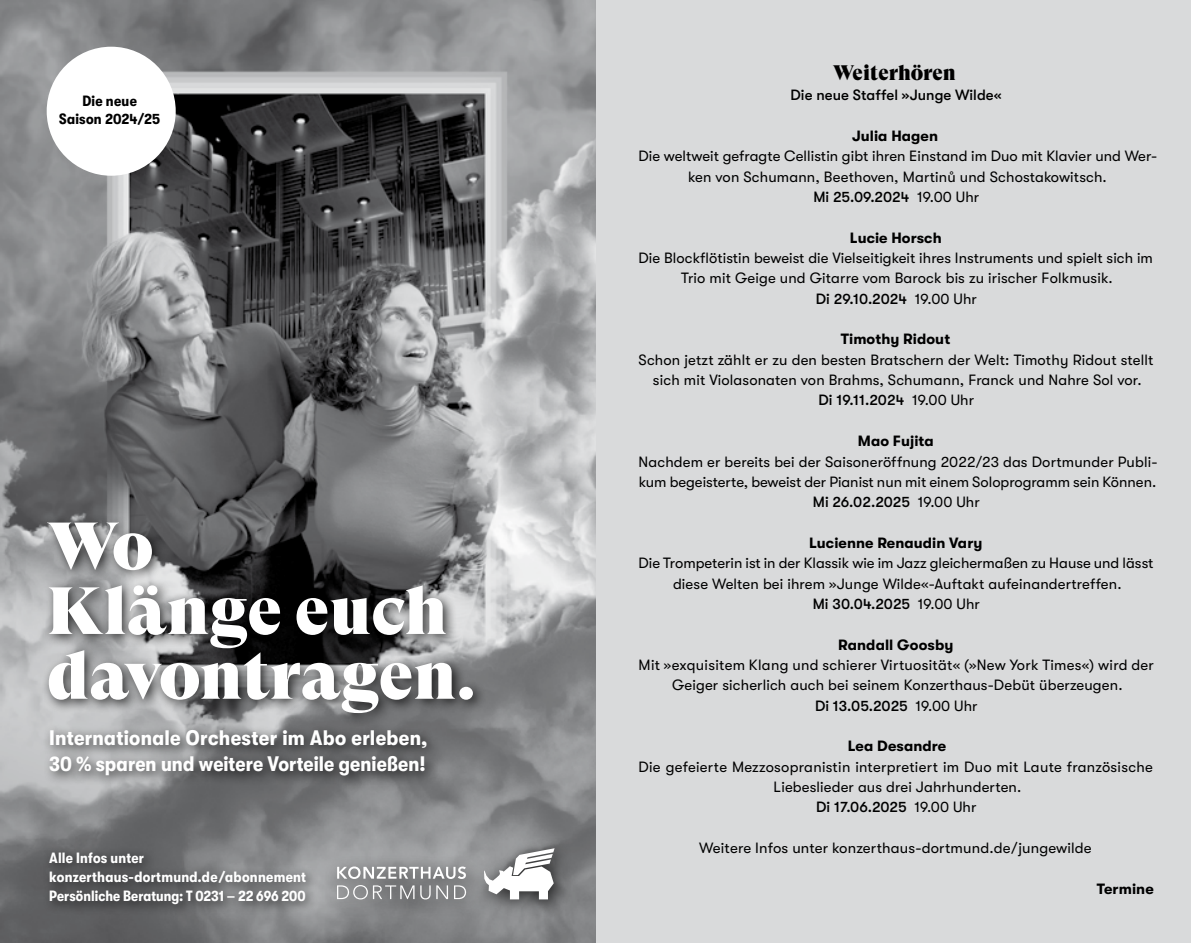
<style>
.page{position:relative;width:1191px;height:943px;background:#fff}
.page>*{position:absolute;margin:0;border:0;box-sizing:border-box;transform-origin:0 0}
.t1{font:73.5px/63px "GT Super Display Super";letter-spacing:.01em;color:#fff}
.t2{font:66.5px/64.8px "GT Super Display Super";color:#fff;scale:1.05 1}
.t3{font:700 condensed 21px/26.2px "GT Walsheim";letter-spacing:.01em;color:#fff;scale:1.04 1}
.t4{font:21px "GT Super Display Super";color:#000}
.t5{font:14.88px/20.3px "GT Walsheim";letter-spacing:.01em;color:#000;text-align:center}
.t6{font:700 14.88px "GT Walsheim";letter-spacing:.005em;color:#000}
.t7{font:700 condensed 14.88px/19.2px "GT Walsheim";letter-spacing:.015em;color:#fff}
.t8{font:500 14.88px "GT Walsheim";color:#fff}
.t9{font:500 14.88px "GT Walsheim";letter-spacing:.005em;color:#000}
.t10{font:700 condensed 14.88px/18.4px "GT Walsheim";letter-spacing:.015em;color:#000;text-align:center}
.s1{font-weight:500}
</style>
<div class="page">
<div style="left:595px;top:0;width:596px;height:943px;background:#d9dadb"></div>
<img style="left:0;top:0;width:595px;height:943px">
<div style="left:41px;top:515px;width:446px;height:212px;background:#000;opacity:.75"></div>
<div style="left:43px;top:845px;width:276px;height:73px;background:#000;opacity:.75"></div>
<div style="left:43px;top:722px;width:397px;height:67px;background:#000;opacity:.75"></div>
<div style="left:324px;top:836px;width:249px;height:83px;background:#000;opacity:.75"></div>
<svg style="left:337px;top:843px;width:224px;height:66px"></svg>
<div style="left:47px;top:47px;width:129px;height:129px;background:#fff;border-radius:50%"></div>
<p class="t10" style="left:59px;top:92px;width:102px">Die neue<br>Saison 2024/25</p>
<h2 class="t2" style="left:47px;top:514px;width:410px">Wo<br>Klänge euch davontragen.</h2>
<h1 class="t1" style="left:39px;top:616px;width:297px">Freunde werden</h1>
<p class="t8" style="left:43px;top:762px;width:274px">Gemeinsam mit über 400 Freundeskreis-</p>
<h3 class="t3" style="left:49px;top:724px;width:365px">Internationale Orchester im Abo erleben,<br>30 % sparen und weitere Vorteile genießen!</h3>
<p class="t7" style="left:49px;top:848px;width:258px">Alle Infos unter konzerthaus-dortmund.de/abonnement<br>Persönliche Beratung: T 0231 – 22 696 200</p>
<h3 class="t4" style="left:832px;top:61px;width:125px">Weiterhören</h3>
<p class="t9" style="left:790px;top:87px;width:212px">Die neue Staffel »Junge Wilde«</p>
<p class="t6" style="left:852px;top:127px;width:87px">Julia Hagen</p>
<p class="t5" style="left:638px;top:146px;width:520px">Die weltweit gefragte Cellistin gibt ihren Einstand im Duo mit Klavier und Wer&shy;ken von Schumann, Beethoven, Martinů und Schostakowitsch.<br><span class="s1">Mi 25.09.2024</span> 19.00 Uhr</p>
<p class="t6" style="left:850px;top:229px;width:93px">Lucie Horsch</p>
<p class="t5" style="left:638px;top:248px;width:516px">Die Blockflötistin beweist die Vielseitigkeit ihres Instruments und spielt sich im<br>Trio mit Geige und Gitarre vom Barock bis zu irischer Folkmusik.<br><span class="s1">Di 29.10.2024</span> 19.00 Uhr</p>
<p class="t6" style="left:841px;top:331px;width:111px">Timothy Ridout</p>
<p class="t5" style="left:638px;top:349px;width:516px">Schon jetzt zählt er zu den besten Bratschern der Welt: Timothy Ridout stellt sich mit Violasonaten von Brahms, Schumann, Franck und Nahre Sol vor.<br><span class="s1">Di 19.11.2024</span> 19.00 Uhr</p>
<p class="t6" style="left:858px;top:432px;width:77px">Mao Fujita</p>
<p class="t5" style="left:638px;top:451px;width:520px">Nachdem er bereits bei der Saisoneröffnung 2022/23 das Dortmunder Publi&shy;kum begeisterte, beweist der Pianist nun mit einem Soloprogramm sein Können.<br><span class="s1">Mi 26.02.2025</span> 19.00 Uhr</p>
<p class="t6" style="left:809px;top:534px;width:175px">Lucienne Renaudin Vary</p>
<p class="t5" style="left:638px;top:553px;width:516px">Die Trompeterin ist in der Klassik wie im Jazz gleichermaßen zu Hause und lässt diese Welten bei ihrem »Junge Wilde«-Auftakt aufeinandertreffen.<br><span class="s1">Mi 30.04.2025</span> 19.00 Uhr</p>
<p class="t6" style="left:838px;top:636px;width:117px">Randall Goosby</p>
<p class="t5" style="left:638px;top:655px;width:517px">Mit »exquisitem Klang und schierer Virtuosität« (»New York Times«) wird der<br>Geiger sicherlich auch bei seinem Konzerthaus-Debüt überzeugen.<br><span class="s1">Di 13.05.2025</span> 19.00 Uhr</p>
<p class="t6" style="left:847px;top:738px;width:100px">Lea Desandre</p>
<p class="t5" style="left:638px;top:756px;width:516px">Die gefeierte Mezzosopranistin interpretiert im Duo mit Laute französische<br>Liebeslieder aus drei Jahrhunderten.<br><span class="s1">Di 17.06.2025</span> 19.00 Uhr</p>
<p class="t5" style="left:699px;top:838px;width:394px">Weitere Infos unter konzerthaus-dortmund.de/jungewilde</p>
<p class="t6" style="left:1096px;top:880px;width:58px">Termine</p>
</div>
